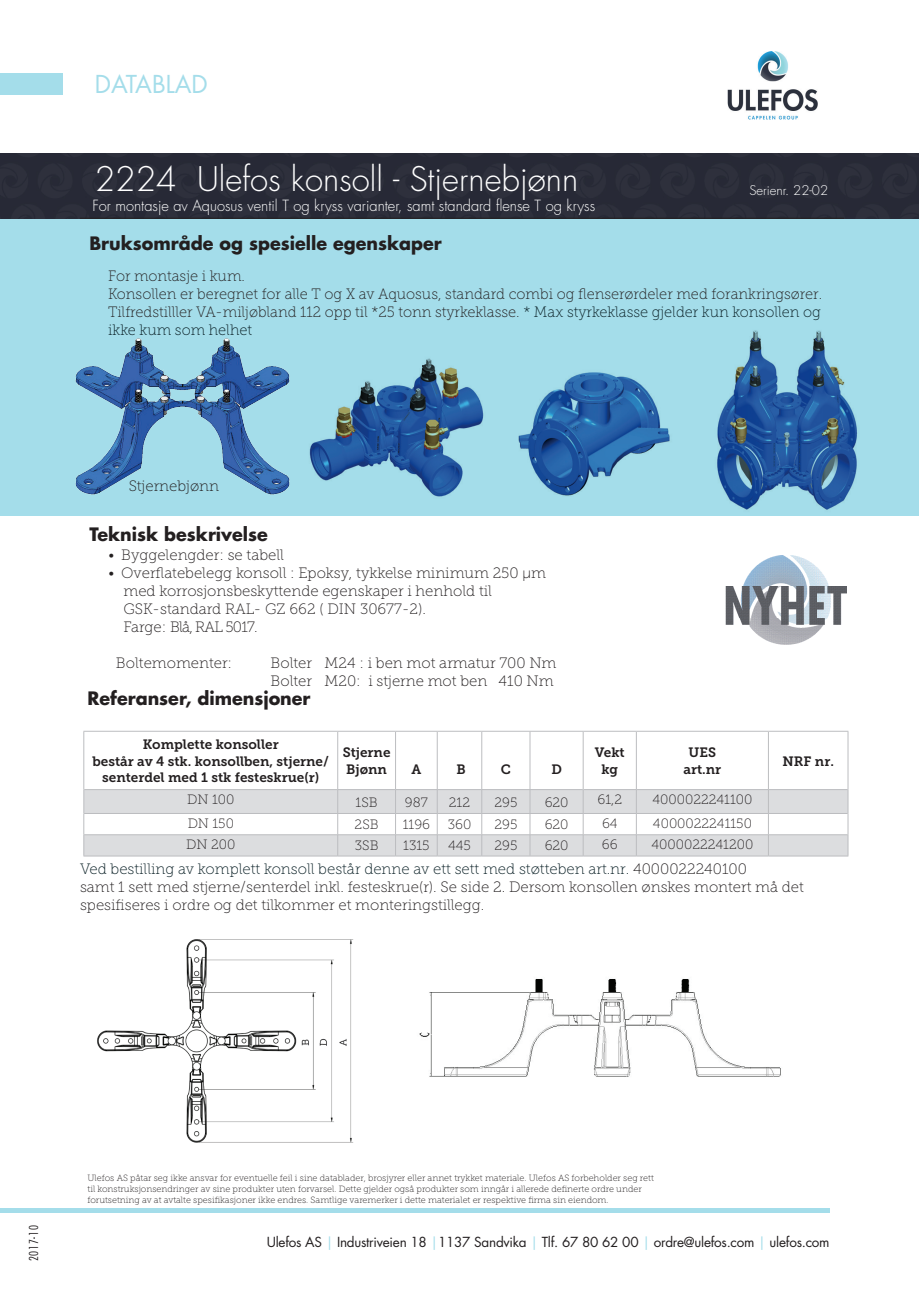
<style>
.page{position:relative;width:919px;height:1289px;background:#fff}
.page>*{position:absolute;margin:0;border:0;box-sizing:border-box;transform-origin:0 0}
.t1{font:300 33px "Futura Std";color:#fff}
.t2{font:24px "Futura Std";color:#a4ddea}
.t3{font:700 18px "Futura Std";color:#231f20}
.t4{font:15px/18px "Museo Slab 100";color:#231f20}
.t5{font:300 15px "Futura Std";color:#fff}
.t6{font:13.5px/16.2px "Museo Slab 700";color:#231f20;text-align:center}
.t7{font:13.5px "Museo Slab 100";color:#231f20}
.t8{font:13.5px "Futura Std";letter-spacing:-.02em;color:#231f20}
.t9{font:300 13.05px "Futura Std";color:#fff}
.t10{font:300 condensed 12px "Futura Std";letter-spacing:.06em;color:#231f20}
.t11{font:9px/10.8px "Museo Slab 100";color:#231f20}
.s1{color:#081e24}
.s2{color:#a4ddea}
</style>
<div class="page">
<div style="left:0;top:218px;width:918px;height:297px;background:#a4ddea"></div>
<div style="left:0;top:154px;width:918px;height:64px;background:#272a36"></div>
<svg style="left:84px;top:790px;width:763px;height:65px;fill:#dcdddf"></svg>
<hr style="left:84px;top:789px;width:254px;height:1px;background:#bcbdc0">
<hr style="left:338px;top:789px;width:57px;height:1px;background:#bcbdc0">
<hr style="left:395px;top:789px;width:42px;height:1px;background:#bcbdc0">
<hr style="left:437px;top:789px;width:44px;height:1px;background:#bcbdc0">
<hr style="left:481px;top:789px;width:49px;height:1px;background:#bcbdc0">
<hr style="left:530px;top:789px;width:52px;height:1px;background:#bcbdc0">
<hr style="left:583px;top:789px;width:53px;height:1px;background:#bcbdc0">
<hr style="left:636px;top:789px;width:132px;height:1px;background:#bcbdc0">
<hr style="left:768px;top:789px;width:79px;height:1px;background:#bcbdc0">
<hr style="left:84px;top:813px;width:254px;height:1px;background:#bcbdc0">
<hr style="left:338px;top:813px;width:57px;height:1px;background:#bcbdc0">
<hr style="left:395px;top:813px;width:42px;height:1px;background:#bcbdc0">
<hr style="left:437px;top:813px;width:44px;height:1px;background:#bcbdc0">
<hr style="left:481px;top:813px;width:49px;height:1px;background:#bcbdc0">
<hr style="left:530px;top:813px;width:53px;height:1px;background:#bcbdc0">
<hr style="left:583px;top:813px;width:53px;height:1px;background:#bcbdc0">
<hr style="left:636px;top:813px;width:132px;height:1px;background:#bcbdc0">
<hr style="left:768px;top:813px;width:79px;height:1px;background:#bcbdc0">
<hr style="left:84px;top:834px;width:254px;height:1px;background:#bcbdc0">
<hr style="left:338px;top:834px;width:57px;height:1px;background:#bcbdc0">
<hr style="left:395px;top:834px;width:42px;height:1px;background:#bcbdc0">
<hr style="left:437px;top:834px;width:44px;height:1px;background:#bcbdc0">
<hr style="left:481px;top:834px;width:49px;height:1px;background:#bcbdc0">
<hr style="left:530px;top:834px;width:53px;height:1px;background:#bcbdc0">
<hr style="left:583px;top:834px;width:53px;height:1px;background:#bcbdc0">
<hr style="left:636px;top:834px;width:132px;height:1px;background:#bcbdc0">
<hr style="left:768px;top:834px;width:79px;height:1px;background:#bcbdc0">
<hr style="left:83px;top:731px;width:255px;height:1px;background:#bcbdc0">
<hr style="left:83px;top:731px;width:1px;height:58px;background:#bcbdc0">
<hr style="left:338px;top:731px;width:57px;height:1px;background:#bcbdc0">
<hr style="left:337px;top:731px;width:1px;height:58px;background:#bcbdc0">
<hr style="left:395px;top:731px;width:42px;height:1px;background:#bcbdc0">
<hr style="left:395px;top:731px;width:1px;height:58px;background:#bcbdc0">
<hr style="left:437px;top:731px;width:44px;height:1px;background:#bcbdc0">
<hr style="left:437px;top:731px;width:1px;height:58px;background:#bcbdc0">
<hr style="left:481px;top:731px;width:49px;height:1px;background:#bcbdc0">
<hr style="left:481px;top:731px;width:1px;height:58px;background:#bcbdc0">
<hr style="left:530px;top:731px;width:53px;height:1px;background:#bcbdc0">
<hr style="left:529px;top:731px;width:1px;height:58px;background:#bcbdc0">
<hr style="left:583px;top:731px;width:53px;height:1px;background:#bcbdc0">
<hr style="left:582px;top:731px;width:1px;height:58px;background:#bcbdc0">
<hr style="left:636px;top:731px;width:132px;height:1px;background:#bcbdc0">
<hr style="left:636px;top:731px;width:1px;height:58px;background:#bcbdc0">
<hr style="left:768px;top:731px;width:80px;height:1px;background:#bcbdc0">
<hr style="left:768px;top:731px;width:1px;height:58px;background:#bcbdc0">
<hr style="left:847px;top:731px;width:1px;height:58px;background:#bcbdc0">
<svg style="left:83px;top:789px;width:1px;height:66px"></svg>
<svg style="left:337px;top:790px;width:1px;height:65px"></svg>
<svg style="left:395px;top:790px;width:1px;height:65px"></svg>
<svg style="left:437px;top:790px;width:1px;height:65px"></svg>
<svg style="left:481px;top:790px;width:1px;height:65px"></svg>
<svg style="left:529px;top:790px;width:1px;height:65px"></svg>
<svg style="left:582px;top:789px;width:1px;height:66px"></svg>
<svg style="left:636px;top:790px;width:1px;height:65px"></svg>
<svg style="left:768px;top:790px;width:1px;height:65px"></svg>
<svg style="left:847px;top:789px;width:1px;height:66px"></svg>
<hr style="left:83px;top:855px;width:255px;height:1px;background:#bcbdc0">
<hr style="left:338px;top:855px;width:57px;height:1px;background:#bcbdc0">
<hr style="left:395px;top:855px;width:42px;height:1px;background:#bcbdc0">
<hr style="left:437px;top:855px;width:44px;height:1px;background:#bcbdc0">
<hr style="left:481px;top:855px;width:49px;height:1px;background:#bcbdc0">
<hr style="left:530px;top:855px;width:53px;height:1px;background:#bcbdc0">
<hr style="left:583px;top:855px;width:53px;height:1px;background:#bcbdc0">
<hr style="left:636px;top:855px;width:132px;height:1px;background:#bcbdc0">
<hr style="left:768px;top:855px;width:80px;height:1px;background:#bcbdc0">
<img style="left:319px;top:358px;width:165px;height:139px">
<img style="left:717px;top:330px;width:140px;height:180px">
<img style="left:518px;top:372px;width:152px;height:124px">
<img style="left:75px;top:338px;width:244px;height:157px">
<hr style="left:0;top:1208px;width:829px;height:4px;background:#a4ddea">
<div style="left:0;top:73px;width:63px;height:22px;background:#a4ddea"></div>
<img style="left:727px;top:51px;width:91px;height:69px">
<img style="left:725px;top:556px;width:121px;height:88px">
<hr style="left:80px;top:218px;width:764px;height:1px;background:#231f20">
<img style="left:97px;top:939px;width:257px;height:204px">
<img style="left:419px;top:978px;width:362px;height:99px">
<h2 class="t2" style="left:95px;top:69px;width:114px">DATABLAD</h2>
<h1 class="t1" style="left:95px;top:159px;width:485px">2224 Ulefos konsoll - Stjernebjønn</h1>
<p class="t5" style="left:92px;top:196px;width:504px">For montasje av Aquosus ventil T og kryss varianter, samt standard flense T og kryss</p>
<p class="t3" style="left:89px;top:232px;width:354px">Bruksområde og spesielle egenskaper</p>
<p class="t9" style="left:749px;top:183px;width:80px">Serienr. 22-02</p>
<p class="t4" style="left:108px;top:267px;width:715px">For montasje i kum.<br>Konsollen er beregnet for alle T og X av Aquosus, standard combi og flenserørdeler med forankringsører.<br>Tilfredstilller VA-miljøbland 112 opp til *25 tonn styrkeklasse. <span class="s1">* Max styrkeklasse gjelder kun konsollen og ikke kum som helhet</span></p>
<p class="t4" style="left:129px;top:477px;width:92px">Stjernebjønn</p>
<p class="t3" style="left:89px;top:522px;width:180px">Teknisk beskrivelse</p>
<p class="t4" style="left:108px;top:545px;width:177px">• Byggelengder: se tabell</p>
<p class="t4" style="left:123px;top:563px;width:424px;text-indent:-15px">• Overflatebelegg konsoll : Epoksy, tykkelse minimum 250 μm med korrosjonsbeskyttende egenskaper i henhold til GSK-standard RAL- GZ 662 ( DIN 30677-2).<br>Farge: Blå, RAL 5017.</p>
<p class="t4" style="left:116px;top:653px;width:118px">Boltemomenter:</p>
<p class="t4" style="left:270px;top:653px;width:287px">Bolter M24 : i ben mot armatur 700 Nm<br>Bolter M20: i stjerne mot ben 410 Nm</p>
<p class="t3" style="left:88px;top:686px;width:224px">Referanser, dimensjoner</p>
<p class="t6" style="left:92px;top:736px;width:238px">Komplette konsoller<br>består av 4 stk. konsollben, stjerne/ senterdel med 1 stk festeskrue(r)</p>
<p class="t6" style="left:342px;top:744px;width:49px;text-align:left">Stjerne<br>Bjønn</p>
<p class="t6" style="left:411px;top:761px;width:11px">A</p>
<p class="t6" style="left:456px;top:761px;width:11px">B</p>
<p class="t6" style="left:501px;top:761px;width:12px">C</p>
<p class="t6" style="left:551px;top:761px;width:12px">D</p>
<p class="t6" style="left:595px;top:744px;width:31px">Vekt kg</p>
<p class="t6" style="left:683px;top:744px;width:39px">UES art.nr</p>
<p class="t6" style="left:782px;top:752px;width:53px">NRF nr.</p>
<p class="t7" style="left:187px;top:792px;width:49px">DN 100</p>
<p class="t7" style="left:355px;top:794px;width:24px">1SB</p>
<p class="t7" style="left:405px;top:794px;width:24px">987</p>
<p class="t7" style="left:449px;top:794px;width:23px">212</p>
<p class="t7" style="left:494px;top:794px;width:24px">295</p>
<p class="t7" style="left:544px;top:794px;width:25px">620</p>
<p class="t7" style="left:597px;top:792px;width:26px">61,2</p>
<p class="t7" style="left:652px;top:792px;width:101px">4000022241100</p>
<p class="t7" style="left:188px;top:816px;width:48px">DN 150</p>
<p class="t7" style="left:354px;top:817px;width:26px">2SB</p>
<p class="t7" style="left:403px;top:817px;width:29px">1196</p>
<p class="t7" style="left:447px;top:817px;width:25px">360</p>
<p class="t7" style="left:494px;top:817px;width:24px">295</p>
<p class="t7" style="left:544px;top:817px;width:25px">620</p>
<p class="t7" style="left:602px;top:816px;width:17px">64</p>
<p class="t7" style="left:653px;top:816px;width:100px">4000022241150</p>
<p class="t7" style="left:186px;top:837px;width:51px">DN 200</p>
<p class="t7" style="left:355px;top:838px;width:25px">3SB</p>
<p class="t7" style="left:403px;top:838px;width:28px">1315</p>
<p class="t7" style="left:448px;top:838px;width:24px">445</p>
<p class="t7" style="left:494px;top:838px;width:24px">295</p>
<p class="t7" style="left:544px;top:838px;width:25px">620</p>
<p class="t7" style="left:602px;top:837px;width:17px">66</p>
<p class="t7" style="left:651px;top:837px;width:103px">4000022241200</p>
<p class="t4" style="left:80px;top:859px;width:725px"><span class="s1">Ved bestilling av komplett konsoll består denne av ett sett med støtteben art.nr.</span> 4000022240100<br>samt 1 sett med stjerne/senterdel inkl. festeskrue(r). Se side 2. Dersom konsollen ønskes montert må det spesifiseres i ordre og det tilkommer et monteringstillegg.</p>
<p class="t10" style="left:27px;top:1261px;width:38px;rotate:-90deg">2017-10</p>
<p class="t11" style="left:88px;top:1172px;width:567px">Ulefos AS påtar seg ikke ansvar for eventuelle feil i sine datablader, brosjyrer eller annet trykket materiale. Ulefos AS forbeholder seg rett til konstruksjonsendringer av sine produkter uten forvarsel. Dette gjelder også produkter som inngår i allerede definerte ordre under forutsetning av at avtalte spesifikasjoner ikke endres. Samtlige varemerker i dette materialet er respektive firma sin eiendom.</p>
<p class="t8" style="left:267px;top:1233px;width:564px">Ulefos AS <span class="s2">|</span> Industriveien 18 <span class="s2">|</span>1137 Sandvika <span class="s2">|</span> Tlf. 67 80 62 00 <span class="s2">|</span> ordre@ulefos.com <span class="s2">|</span> ulefos.com</p>
</div>
